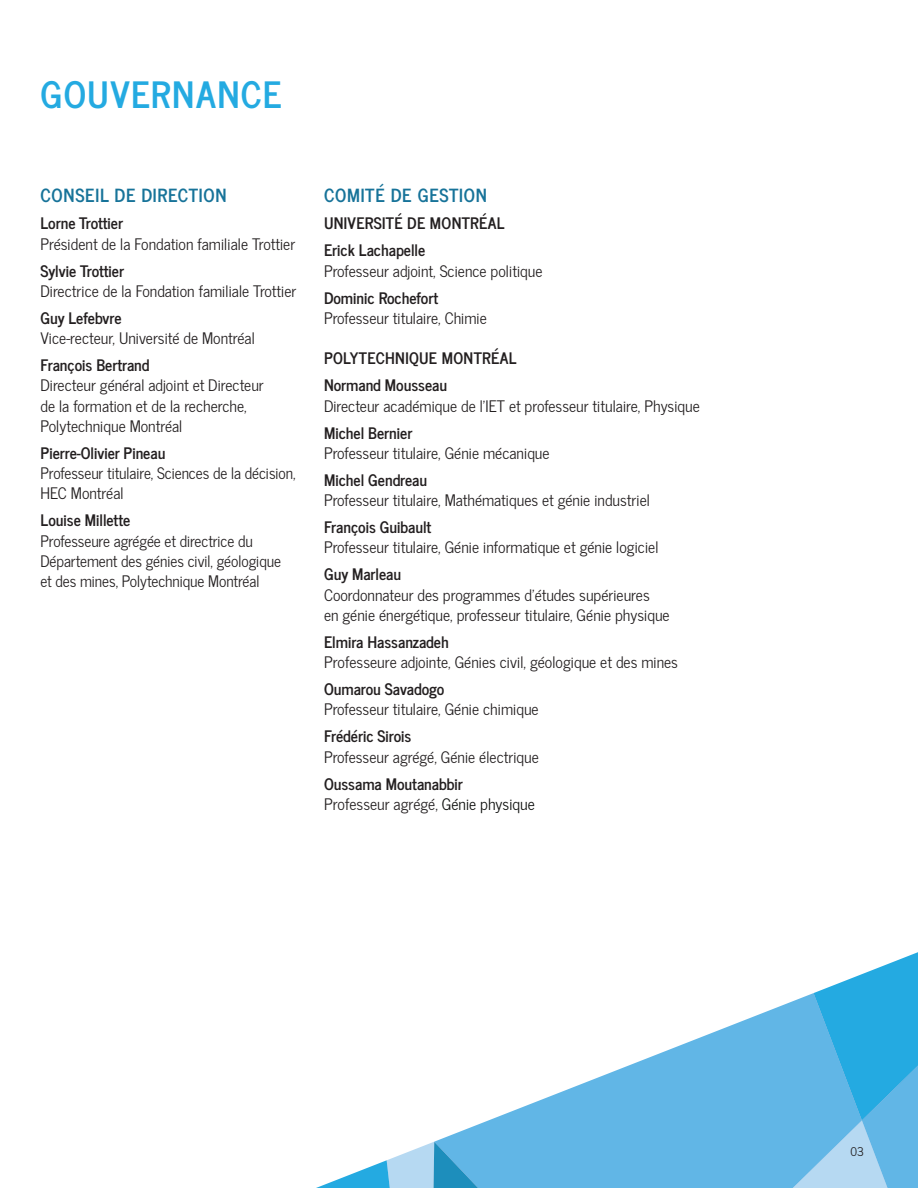
<style>
.page{position:relative;width:918px;height:1188px;background:#fff}
.page>*{position:absolute;margin:0;border:0;box-sizing:border-box;transform-origin:0 0}
.t1{font:700 36px "News Cycle";letter-spacing:.035em;color:#24aae1}
.t2{font:700 18px "News Cycle";letter-spacing:.04em;color:#177399}
.t3{font:15.75px/20.2px "News Cycle";color:#231f20}
.t4{font:700 15.75px/20.2px "News Cycle";color:#231f20}
.t5{font:700 15.75px/27px "News Cycle";letter-spacing:.02em;color:#231f20}
.t6{font:12px "News Cycle";color:#231f20}
.s1{font-weight:400}
.s2{font-weight:400;color:#0e100e}
</style>
<div class="page">
<svg style="left:434px;top:1006px;width:346px;height:182px;fill:#61b6e6"></svg>
<svg style="left:780px;top:952px;width:138px;height:236px;background:#67bde8"></svg>
<svg style="left:316px;top:1142px;width:174px;height:46px"></svg>
<h1 class="t1" style="left:40px;top:62px;width:243px">GOUVERNANCE</h1>
<p class="t2" style="left:40px;top:180px;width:188px">CONSEIL DE DIRECTION</p>
<p class="t4" style="left:40px;top:212px;width:84px">Lorne Trottier</p>
<p class="t3" style="left:40px;top:233px;width:256px">Président de la Fondation familiale Trottier</p>
<p class="t4" style="left:40px;top:259px;width:85px">Sylvie Trottier</p>
<p class="t3" style="left:40px;top:280px;width:258px">Directrice de la Fondation familiale Trottier</p>
<p class="t4" style="left:40px;top:306px;width:83px">Guy Lefebvre</p>
<p class="t3" style="left:40px;top:327px;width:216px">Vice-recteur, Université de Montréal</p>
<p class="t4" style="left:40px;top:354px;width:110px">François Bertrand</p>
<p class="t3" style="left:40px;top:375px;width:225px">Directeur général adjoint et Directeur de la formation et de la recherche,<br>Polytechnique Montréal</p>
<p class="t4" style="left:40px;top:441px;width:126px">Pierre-Olivier Pineau</p>
<p class="t3" style="left:40px;top:462px;width:257px">Professeur titulaire, Sciences de la décision,<br>HEC Montréal</p>
<p class="t4" style="left:41px;top:509px;width:91px">Louise Millette</p>
<p class="t3" style="left:40px;top:530px;width:242px">Professeure agrégée et directrice du<br>Département des génies civil, géologique et des mines, Polytechnique Montréal</p>
<p class="t2" style="left:324px;top:180px;width:164px">COMITÉ DE GESTION</p>
<p class="t5" style="left:324px;top:209px;width:182px">UNIVERSITÉ DE MONTRÉAL<br>Erick Lachapelle</p>
<p class="t3" style="left:324px;top:260px;width:220px">Professeur adjoint, Science politique</p>
<p class="t4" style="left:324px;top:286px;width:116px">Dominic Rochefort</p>
<p class="t3" style="left:324px;top:307px;width:164px">Professeur titulaire, Chimie</p>
<p class="t5" style="left:324px;top:344px;width:194px">POLYTECHNIQUE MONTRÉAL<br>Normand Mousseau</p>
<p class="t3" style="left:324px;top:395px;width:377px">Directeur académique de l’IET et professeur titulaire, Physique</p>
<p class="t4" style="left:324px;top:421px;width:90px">Michel Bernier</p>
<p class="t3" style="left:324px;top:442px;width:227px">Professeur titulaire, Génie mécanique</p>
<p class="t4" style="left:324px;top:468px;width:105px">Michel Gendreau</p>
<p class="t3" style="left:324px;top:489px;width:328px">Professeur titulaire, Mathématiques et génie industriel</p>
<p class="t4" style="left:324px;top:516px;width:109px">François Guibault</p>
<p class="t3" style="left:324px;top:537px;width:336px">Professeur titulaire, Génie informatique et génie logiciel</p>
<p class="t4" style="left:324px;top:563px;width:79px">Guy Marleau</p>
<p class="t3" style="left:324px;top:584px;width:347px">Coordonnateur des programmes d’études supérieures<br>en génie énergétique, professeur titulaire, Génie physique</p>
<p class="t4" style="left:324px;top:630px;width:126px">Elmira Hassanzadeh</p>
<p class="t3" style="left:324px;top:651px;width:356px">Professeure adjointe, Génies civil, géologique et des mines</p>
<p class="t4" style="left:324px;top:678px;width:122px">Oumarou Savadogo</p>
<p class="t3" style="left:324px;top:699px;width:216px">Professeur titulaire, Génie chimique</p>
<p class="t4" style="left:324px;top:725px;width:89px">Frédéric Sirois</p>
<p class="t3" style="left:324px;top:746px;width:216px">Professeur agrégé, Génie électrique</p>
<p class="t4" style="left:324px;top:772px;width:212px">Oussama Moutanabbir<br><span class="s1">Professeur agrégé,</span> <span class="s2">Génie physique</span></p>
<p class="t6" style="left:850px;top:1142px;width:15px">03</p>
</div>
